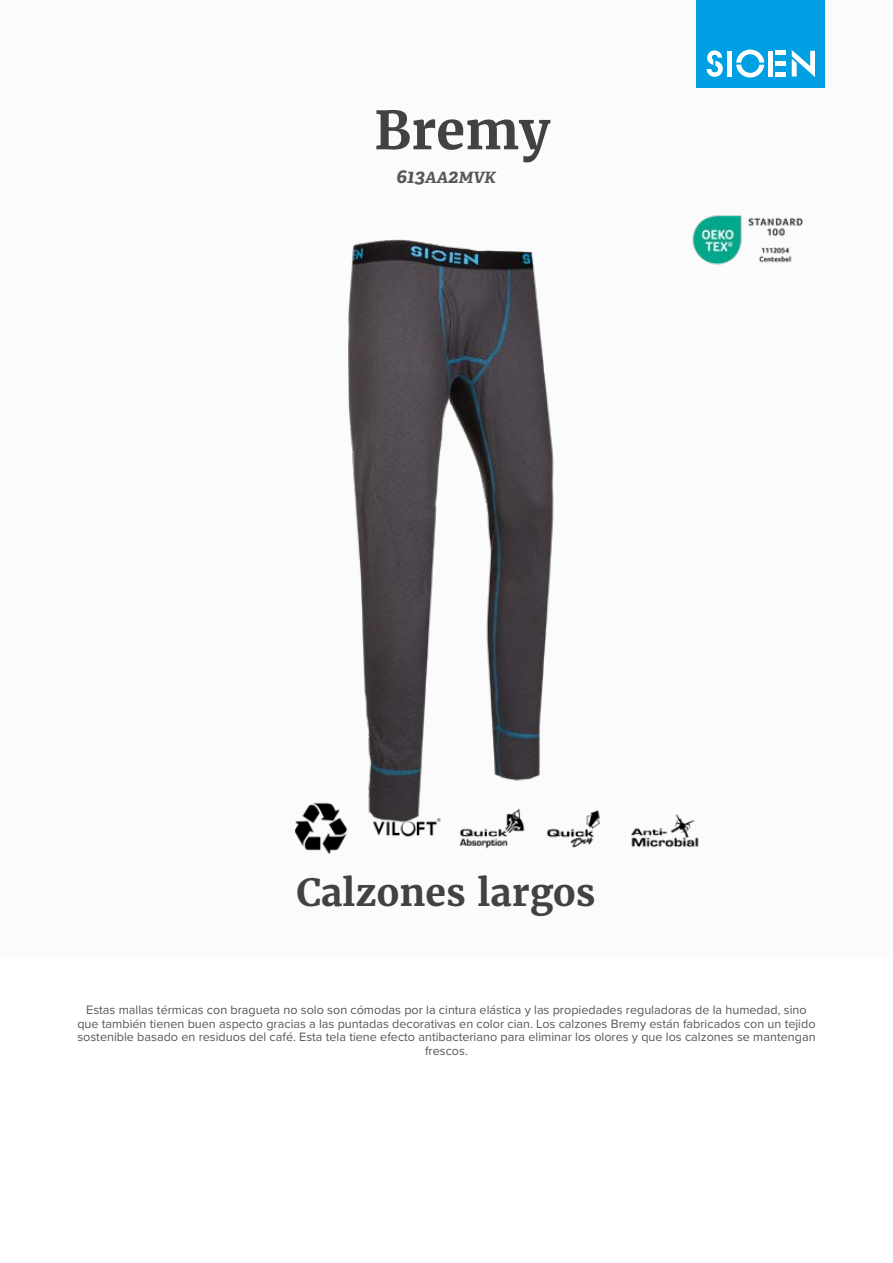
<style>
.page{position:relative;width:893px;height:1263px;background:#fff}
.page>*{position:absolute;margin:0;border:0;box-sizing:border-box;transform-origin:0 0}
.t1{font:700 52.5px "Merriweather";color:#424242}
.t2{font:700 37.5px "Merriweather";color:#424242}
.t3{font:italic 700 15.6px "Adelle";color:#575756}
.t4{font:12.6px/13.6px "Proxima Nova";color:#575756;text-align:center}
.s1{font-size:19.5px}
</style>
<div class="page">
<div style="left:0;top:0;width:893px;height:957px;background:#fbfbfb"></div>
<div style="left:697px;top:0;width:128px;height:88px;background:#009fe3"></div>
<svg style="left:707px;top:50px;width:16px;height:27px"></svg>
<svg style="left:736px;top:50px;width:28px;height:28px"></svg>
<div style="left:727px;top:51px;width:5px;height:26px;background:#fff"></div>
<div style="left:768px;top:51px;width:5px;height:26px;background:#fff"></div>
<div style="left:775px;top:72px;width:11px;height:5px;background:#fff"></div>
<div style="left:775px;top:61px;width:11px;height:5px;background:#fff"></div>
<hr style="left:775px;top:51px;width:11px;height:4px;background:#fff">
<svg style="left:792px;top:50px;width:23px;height:27px"></svg>
<img style="left:688px;top:819px;width:11px;height:29px">
<img style="left:692px;top:215px;width:112px;height:50px">
<img style="left:294px;top:239px;width:394px;height:615px">
<h1 class="t1" style="left:374px;top:97px;width:178px">Bremy</h1>
<p class="t3" style="left:396px;top:168px;width:101px"><span class="s1">613</span>AA<span class="s1">2</span>MVK</p>
<h2 class="t2" style="left:296px;top:868px;width:301px">Calzones largos</h2>
<p class="t4" style="left:77px;top:1002px;width:740px">Estas mallas térmicas con bragueta no solo son cómodas por la cintura elástica y las propiedades reguladoras de la humedad, sino que también tienen buen aspecto gracias a las puntadas decorativas en color cian. Los calzones Bremy están fabricados con un tejido sostenible basado en residuos del café. Esta tela tiene efecto antibacteriano para eliminar los olores y que los calzones se mantengan frescos.</p>
</div>
